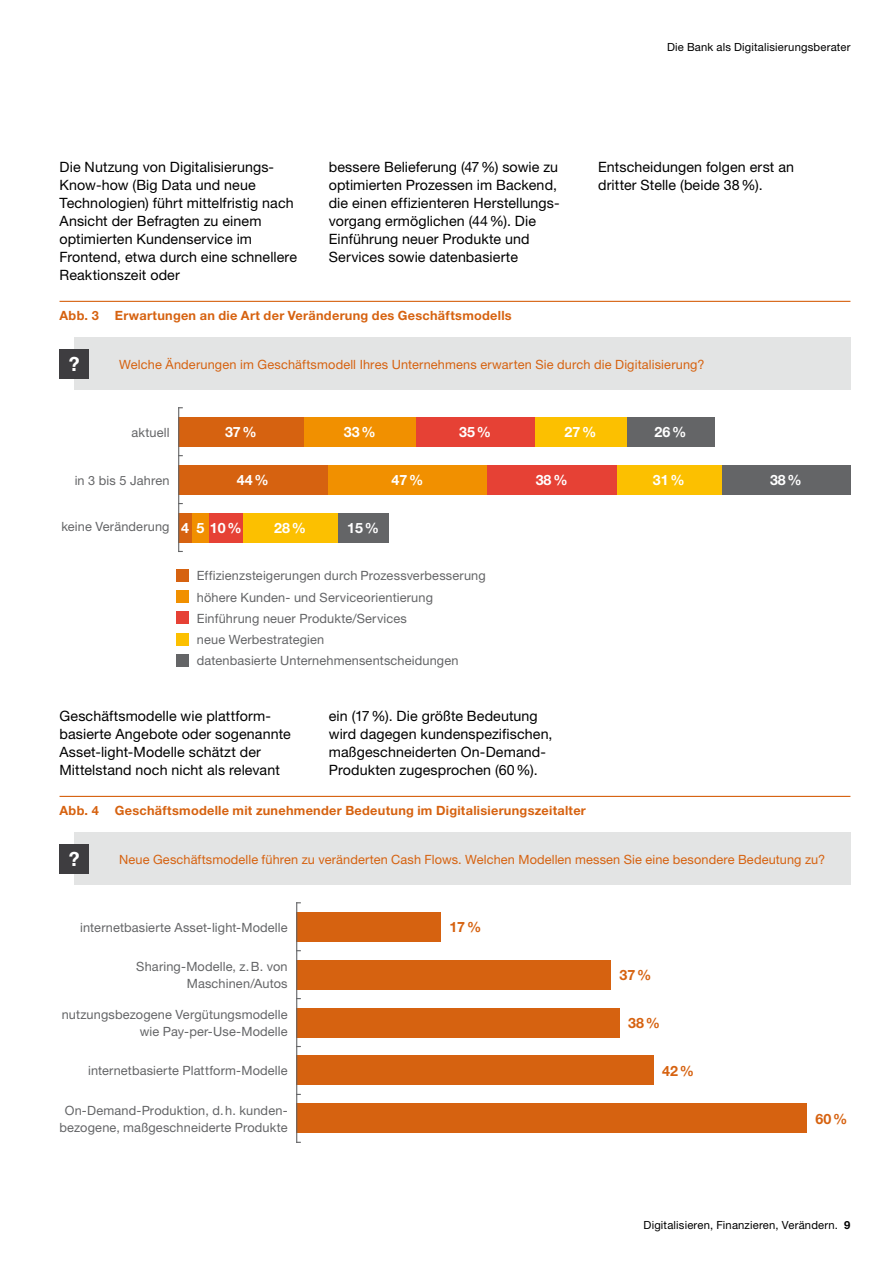
<style>
.page{position:relative;width:893px;height:1263px;background:#fff}
.page>*{position:absolute;margin:0;border:0;box-sizing:border-box;transform-origin:0 0}
.t1{font:700 19.5px "Helvetica Neue LT";color:#fff}
.t2{font:14.25px/18px "Helvetica Neue LT";letter-spacing:.005em;color:#000}
.t3{font:700 14.25px "Helvetica Neue LT";color:#fff}
.t4{font:700 14.25px "Helvetica Neue LT";color:#d66210}
.t5{font:12.75px/17.2px "Helvetica Neue LT";letter-spacing:.01em;color:#646567;text-align:right}
.t6{font:12.75px "Helvetica Neue LT";letter-spacing:.01em;color:#d66210}
.t7{font:700 12.75px "Helvetica Neue LT";letter-spacing:.02em;color:#d66210}
.t8{font:11.25px "Helvetica Neue LT";letter-spacing:.015em;color:#000}
.s1{font-weight:700}
</style>
<div class="page">
<hr style="left:60px;top:301px;width:790px;height:1px;background:#d66210">
<div style="left:74px;top:337px;width:776px;height:53px;background:#e3e4e4"></div>
<div style="left:60px;top:349px;width:29px;height:30px;background:#3e3d40"></div>
<div style="left:176px;top:569px;width:12px;height:13px;background:#d66210"></div>
<div style="left:176px;top:633px;width:12px;height:13px;background:#fcc000"></div>
<div style="left:176px;top:590px;width:12px;height:13px;background:#f19000"></div>
<div style="left:176px;top:611px;width:12px;height:13px;background:#e64135"></div>
<div style="left:176px;top:654px;width:12px;height:13px;background:#646567"></div>
<div style="left:626px;top:417px;width:89px;height:30px;background:#646567"></div>
<div style="left:535px;top:417px;width:91px;height:30px;background:#fcc000"></div>
<div style="left:416px;top:417px;width:119px;height:30px;background:#e64135"></div>
<div style="left:304px;top:417px;width:112px;height:30px;background:#f19000"></div>
<div style="left:178px;top:417px;width:126px;height:30px;background:#d66210"></div>
<div style="left:721px;top:465px;width:129px;height:29px;background:#646567"></div>
<div style="left:616px;top:465px;width:105px;height:29px;background:#fcc000"></div>
<div style="left:487px;top:465px;width:129px;height:29px;background:#e64135"></div>
<div style="left:328px;top:465px;width:159px;height:29px;background:#f19000"></div>
<div style="left:178px;top:465px;width:150px;height:29px;background:#d66210"></div>
<div style="left:338px;top:513px;width:51px;height:29px;background:#646567"></div>
<div style="left:243px;top:513px;width:95px;height:29px;background:#fcc000"></div>
<div style="left:209px;top:513px;width:34px;height:29px;background:#e64135"></div>
<div style="left:192px;top:513px;width:17px;height:29px;background:#f19000"></div>
<div style="left:178px;top:513px;width:14px;height:29px;background:#d66210"></div>
<hr style="left:178px;top:407px;width:1px;height:145px;background:#646567">
<hr style="left:60px;top:796px;width:790px;height:1px;background:#d66210">
<div style="left:296px;top:912px;width:145px;height:30px;background:#d66210"></div>
<div style="left:296px;top:960px;width:315px;height:29px;background:#d66210"></div>
<div style="left:296px;top:1008px;width:324px;height:29px;background:#d66210"></div>
<div style="left:296px;top:1055px;width:358px;height:30px;background:#d66210"></div>
<div style="left:296px;top:1103px;width:511px;height:30px;background:#d66210"></div>
<hr style="left:296px;top:902px;width:1px;height:241px;background:#646567">
<div style="left:74px;top:832px;width:776px;height:53px;background:#e3e4e4"></div>
<div style="left:60px;top:844px;width:29px;height:30px;background:#3e3d40"></div>
<p class="t8" style="left:667px;top:41px;width:185px">Die Bank als Digitalisierungsberater</p>
<p class="t2" style="left:60px;top:157px;width:239px">Die Nutzung von Digitalisierungs-<br>Know-how (Big Data und neue<br>Technologien) führt mittelfristig nach<br>Ansicht der Befragten zu einem optimierten Kundenservice im<br>Frontend, etwa durch eine schnellere<br>Reaktionszeit oder</p>
<p class="t2" style="left:329px;top:157px;width:232px">bessere Belieferung (47%) sowie zu optimierten Prozessen im Backend, die einen effizienteren Herstellungs&shy;vorgang ermöglichen (44%). Die Einführung neuer Produkte und Services sowie datenbasierte</p>
<p class="t2" style="left:598px;top:157px;width:197px">Entscheidungen folgen erst an dritter Stelle (beide 38%).</p>
<p class="t7" style="left:60px;top:308px;width:41px">Abb. 3</p>
<p class="t7" style="left:115px;top:308px;width:398px">Erwartungen an die Art der Veränderung des Geschäftsmodells</p>
<h1 class="t1" style="left:69px;top:352px;width:12px">?</h1>
<p class="t6" style="left:119px;top:357px;width:587px">Welche Änderungen im Geschäftsmodell Ihres Unternehmens erwarten Sie durch die Digitalisierung?</p>
<p class="t5" style="left:131px;top:423px;width:40px">aktuell</p>
<p class="t5" style="left:75px;top:471px;width:96px">in 3 bis 5 Jahren</p>
<p class="t5" style="left:61px;top:518px;width:110px">keine Veränderung</p>
<p class="t3" style="left:225px;top:423px;width:33px">37%</p>
<p class="t3" style="left:237px;top:471px;width:33px">44%</p>
<p class="t3" style="left:181px;top:519px;width:62px">4 5 10%</p>
<p class="t3" style="left:274px;top:519px;width:33px">28%</p>
<p class="t3" style="left:347px;top:519px;width:33px">15%</p>
<p class="t3" style="left:344px;top:423px;width:33px">33%</p>
<p class="t3" style="left:391px;top:471px;width:33px">47%</p>
<p class="t3" style="left:459px;top:423px;width:33px">35%</p>
<p class="t5" style="left:197px;top:567px;width:290px">Effizienzsteigerungen durch Prozessverbesserung</p>
<p class="t5" style="left:197px;top:586px;width:238px;line-height:21.3px;text-align:left">höhere Kunden- und Serviceorientierung<br>Einführung neuer Produkte/Services</p>
<p class="t5" style="left:197px;top:652px;width:263px">datenbasierte Unternehmensentscheidungen</p>
<p class="t5" style="left:197px;top:631px;width:129px">neue Werbestrategien</p>
<p class="t3" style="left:565px;top:423px;width:33px">27%</p>
<p class="t3" style="left:536px;top:471px;width:33px">38%</p>
<p class="t2" style="left:60px;top:706px;width:233px">Geschäftsmodelle wie plattform&shy;basierte Angebote oder sogenannte Asset-light-Modelle schätzt der Mittelstand noch nicht als relevant</p>
<p class="t2" style="left:329px;top:706px;width:225px">ein (17%). Die größte Bedeutung wird dagegen kundenspezifischen, maßgeschneiderten On-Demand-<br>Produkten zugesprochen (60%).</p>
<p class="t7" style="left:60px;top:803px;width:41px">Abb. 4</p>
<p class="t7" style="left:115px;top:803px;width:473px">Geschäftsmodelle mit zunehmender Bedeutung im Digitalisierungszeitalter</p>
<p class="t3" style="left:655px;top:423px;width:33px">26%</p>
<p class="t3" style="left:653px;top:471px;width:33px">31%</p>
<p class="t3" style="left:770px;top:471px;width:33px">38%</p>
<h1 class="t1" style="left:69px;top:847px;width:12px">?</h1>
<p class="t6" style="left:119px;top:852px;width:707px">Neue Geschäftsmodelle führen zu veränderten Cash Flows. Welchen Modellen messen Sie eine besondere Bedeutung zu?</p>
<p class="t5" style="left:80px;top:918px;width:209px">internetbasierte Asset-light-Modelle</p>
<p class="t5" style="left:136px;top:958px;width:153px">Sharing-Modelle, z.B. von<br>Maschinen/Autos</p>
<p class="t5" style="left:62px;top:1005px;width:227px">nutzungsbezogene Vergütungsmodelle wie Pay-per-Use-Modelle</p>
<p class="t5" style="left:88px;top:1062px;width:201px">internetbasierte Plattform-Modelle</p>
<p class="t5" style="left:60px;top:1101px;width:230px;text-align:center">On-Demand-Produktion, d.h. kunden&shy;bezogene, maßgeschneiderte Produkte</p>
<p class="t4" style="left:449px;top:918px;width:33px">17%</p>
<p class="t4" style="left:620px;top:966px;width:33px">37%</p>
<p class="t4" style="left:628px;top:1014px;width:33px">38%</p>
<p class="t4" style="left:662px;top:1062px;width:33px">42%</p>
<p class="t4" style="left:815px;top:1110px;width:33px">60%</p>
<p class="t8" style="left:643px;top:1218px;width:208px">Digitalisieren, Finanzieren, Verändern. <span class="s1">9</span></p>
</div>
